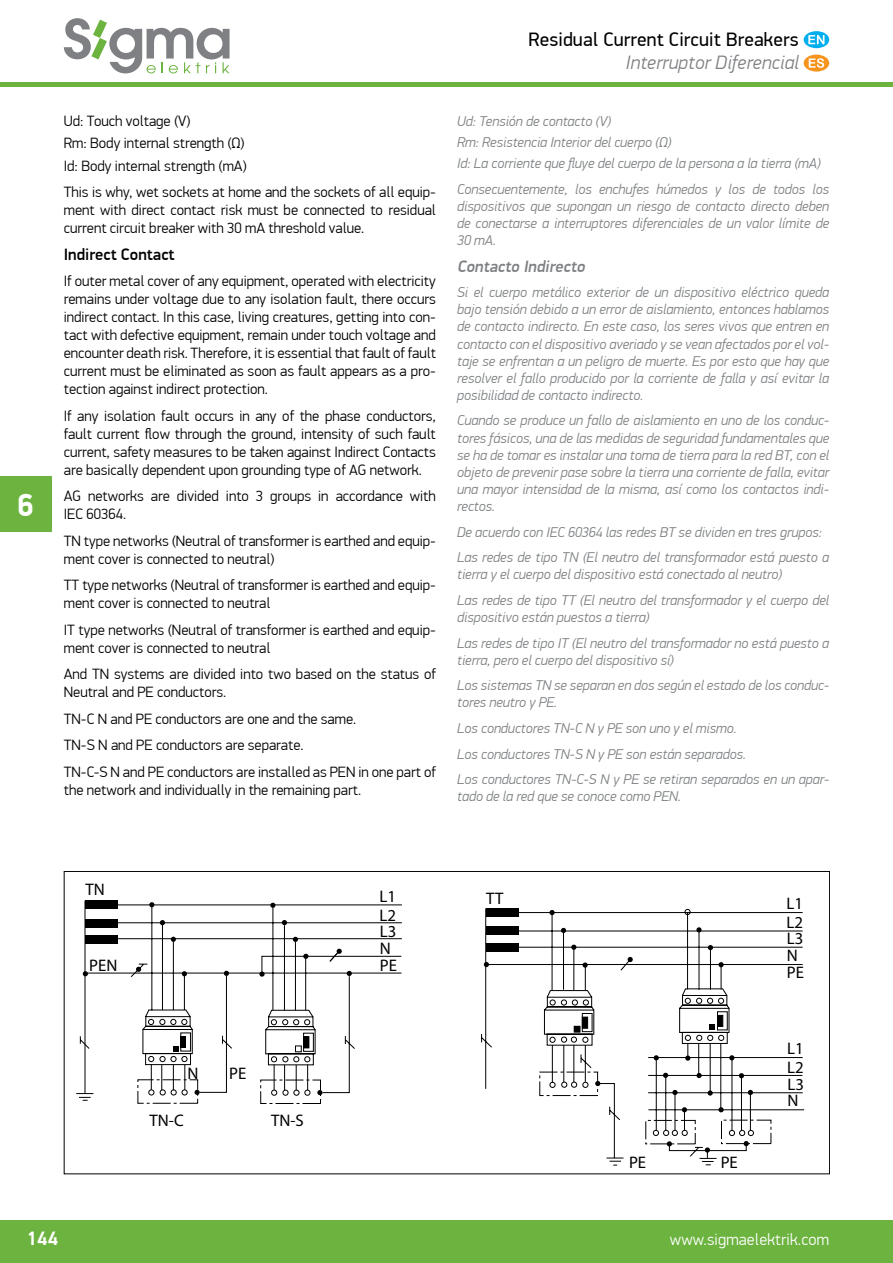
<style>
.page{position:relative;width:893px;height:1263px;background:#fff}
.page>*{position:absolute;margin:0;border:0;box-sizing:border-box;transform-origin:0 0}
.t1{font:700 31.5px "PF Din Display Pro";color:#fff}
.t2{font:19.5px "PF Din Display Pro";letter-spacing:.01em;color:#000}
.t3{font:italic 300 19.5px "PF Din Display Pro";letter-spacing:.01em;color:#7e8083}
.t4{font:700 19.5px "PF Din Display Pro";color:#fff}
.t5{font:16.8px/18.8px "Myriad";color:#000}
.t6{font:300 16.5px "PF Din Display Pro";letter-spacing:.01em;color:#fff}
.t7{font:italic 500 16.5px "PF Din Display Pro";color:#7e8083}
.t8{font:500 16.5px "PF Din Display Pro";color:#000}
.t9{font:300 15px/18px "PF Din Display Pro";color:#000}
.t10{font:italic 300 14.25px/17.1px "PF Din Display Pro";color:#7e8083}
</style>
<div class="page">
<div style="left:0;top:82px;width:893px;height:5px;background:#6cb33f"></div>
<div style="left:0;top:476px;width:51px;height:55px;background:#6cb33f"></div>
<svg style="left:64px;top:18px;width:166px;height:55px"></svg>
<div style="left:0;top:1220px;width:893px;height:43px;background:#6cb33f"></div>
<svg style="left:804px;top:31px;width:25px;height:17px"></svg>
<svg style="left:808px;top:35px;width:16px;height:9px"></svg>
<div style="left:804px;top:55px;width:25px;height:17px;background:#f7941e;border-radius:50%"></div>
<svg style="left:809px;top:58px;width:15px;height:10px"></svg>
<svg style="left:76px;top:902px;width:326px;height:202px"></svg>
<svg style="left:481px;top:908px;width:324px;height:258px"></svg>
<h1 class="t1" style="left:17px;top:486px;width:18px">6</h1>
<p class="t9" style="left:64px;top:110px;width:185px;line-height:22.2px">Ud: Touch voltage (V)<br>Rm: Body internal strength (Ω)<br>Id: Body internal strength (mA)</p>
<p class="t9" style="left:64px;top:183px;width:374px;text-align:justify">This is why, wet sockets at home and the sockets of all equip&shy;ment with direct contact risk must be connected to residual current circuit breaker with 30 mA threshold value.</p>
<p class="t8" style="left:64px;top:244px;width:112px">Indirect Contact</p>
<p class="t9" style="left:64px;top:272px;width:374px;text-align:justify">If outer metal cover of any equipment, operated with electricity remains under voltage due to any isolation fault, there occurs indirect contact. In this case, living creatures, getting into con&shy;tact with defective equipment, remain under touch voltage and encounter death risk. Therefore, it is essential that fault of fault current must be eliminated as soon as fault appears as a pro&shy;tection against indirect protection.</p>
<p class="t9" style="left:64px;top:407px;width:374px;text-align:justify">If any isolation fault occurs in any of the phase conductors, fault current flow through the ground, intensity of such fault current, safety measures to be taken against Indirect Contacts are basically dependent upon grounding type of AG network.</p>
<p class="t9" style="left:64px;top:487px;width:374px">AG networks are divided into 3 groups in accordance with<br>IEC 60364.</p>
<p class="t9" style="left:64px;top:532px;width:374px">TN type networks (Neutral of transformer is earthed and equip&shy;ment cover is connected to neutral)</p>
<p class="t9" style="left:64px;top:576px;width:374px">TT type networks (Neutral of transformer is earthed and equip&shy;ment cover is connected to neutral</p>
<p class="t9" style="left:64px;top:621px;width:374px">IT type networks (Neutral of transformer is earthed and equip&shy;ment cover is connected to neutral</p>
<p class="t9" style="left:64px;top:665px;width:374px">And TN systems are divided into two based on the status of<br>Neutral and PE conductors.</p>
<p class="t9" style="left:64px;top:705px;width:373px;line-height:26.5px">TN-C N and PE conductors are one and the same.<br>TN-S N and PE conductors are separate.<br>TN-C-S N and PE conductors are installed as PEN in one part of</p>
<p class="t9" style="left:64px;top:781px;width:299px">the network and individually in the remaining part.</p>
<h2 class="t2" style="left:528px;top:28px;width:272px">Residual Current Circuit Breakers</h2>
<h2 class="t3" style="left:626px;top:52px;width:175px">Interruptor Diferencial</h2>
<p class="t10" style="left:457px;top:110px;width:365px;line-height:21.3px">Ud: Tensión de contacto (V)<br>Rm: Resistencia Interior del cuerpo (Ω)<br>Id: La corriente que fluye del cuerpo de la persona a la tierra (mA)</p>
<p class="t10" style="left:457px;top:180px;width:374px;text-align:justify">Consecuentemente, los enchufes húmedos y los de todos los dispositivos que supongan un riesgo de contacto directo deben de conectarse a interruptores diferenciales de un valor límite de 30 mA.</p>
<p class="t7" style="left:457px;top:256px;width:133px">Contacto Indirecto</p>
<p class="t10" style="left:457px;top:284px;width:374px;text-align:justify">Si el cuerpo metálico exterior de un dispositivo eléctrico queda bajo tensión debido a un error de aislamiento, entonces hablamos de contacto indirecto. En este caso, los seres vivos que entren en contacto con el dispositivo averiado y se vean afectados por el vol&shy;taje se enfrentan a un peligro de muerte. Es por esto que hay que resolver el fallo producido por la corriente de falla y así evitar la posibilidad de contacto indirecto.</p>
<p class="t10" style="left:457px;top:412px;width:374px;text-align:justify">Cuando se produce un fallo de aislamiento en uno de los conduc&shy;tores fásicos, una de las medidas de seguridad fundamentales que se ha de tomar es instalar una toma de tierra para la red BT, con el objeto de prevenir pase sobre la tierra una corriente de falla, evitar una mayor intensidad de la misma, así como los contactos indi&shy;rectos.</p>
<p class="t10" style="left:457px;top:519px;width:374px;line-height:25.7px">De acuerdo con IEC 60364 las redes BT se dividen en tres grupos:<br>Las redes de tipo TN (El neutro del transformador está puesto a</p>
<p class="t10" style="left:457px;top:562px;width:374px;line-height:25.7px">tierra y el cuerpo del dispositivo está conectado al neutro)<br>Las redes de tipo TT (El neutro del transformador y el cuerpo del</p>
<p class="t10" style="left:457px;top:604px;width:374px;line-height:25.7px">dispositivo están puestos a tierra)<br>Las redes de tipo IT (El neutro del transformador no está puesto a</p>
<p class="t10" style="left:457px;top:647px;width:374px;line-height:25.7px">tierra, pero el cuerpo del dispositivo sí)<br>Los sistemas TN se separan en dos según el estado de los conduc-</p>
<p class="t10" style="left:457px;top:690px;width:374px;line-height:25.7px">tores neutro y PE.<br>Los conductores TN-C N y PE son uno y el mismo.<br>Los conductores TN-S N y PE son están separados.<br>Los conductores TN-C-S N y PE se retiran separados en un apar-</p>
<p class="t10" style="left:457px;top:788px;width:225px">tado de la red que se conoce como PEN.</p>
<p class="t5" style="left:85px;top:880px;width:21px">TN</p>
<p class="t5" style="left:89px;top:956px;width:30px">PEN</p>
<p class="t5" style="left:188px;top:1064px;width:13px">N</p>
<p class="t5" style="left:229px;top:1064px;width:19px">PE</p>
<p class="t5" style="left:150px;top:1112px;width:36px">TN-C</p>
<p class="t5" style="left:271px;top:1111px;width:34px">TN-S</p>
<p class="t5" style="left:380px;top:888px;width:18px">L1<br>L2</p>
<p class="t5" style="left:380px;top:924px;width:19px;line-height:16.8px">L3<br>N<br>PE</p>
<p class="t5" style="left:486px;top:890px;width:19px">TT</p>
<p class="t5" style="left:629px;top:1153px;width:19px">PE</p>
<p class="t5" style="left:721px;top:1153px;width:19px">PE</p>
<p class="t5" style="left:786px;top:895px;width:18px">L1<br>L2</p>
<p class="t5" style="left:787px;top:931px;width:18px;line-height:16.5px">L3<br>N</p>
<p class="t5" style="left:787px;top:963px;width:19px">PE</p>
<p class="t5" style="left:787px;top:1040px;width:18px">L1<br>L2</p>
<p class="t5" style="left:787px;top:1076px;width:18px;line-height:16.5px">L3<br>N</p>
<h2 class="t4" style="left:27px;top:1227px;width:33px">144</h2>
<p class="t6" style="left:670px;top:1230px;width:161px">www.sigmaelektrik.com</p>
</div>
